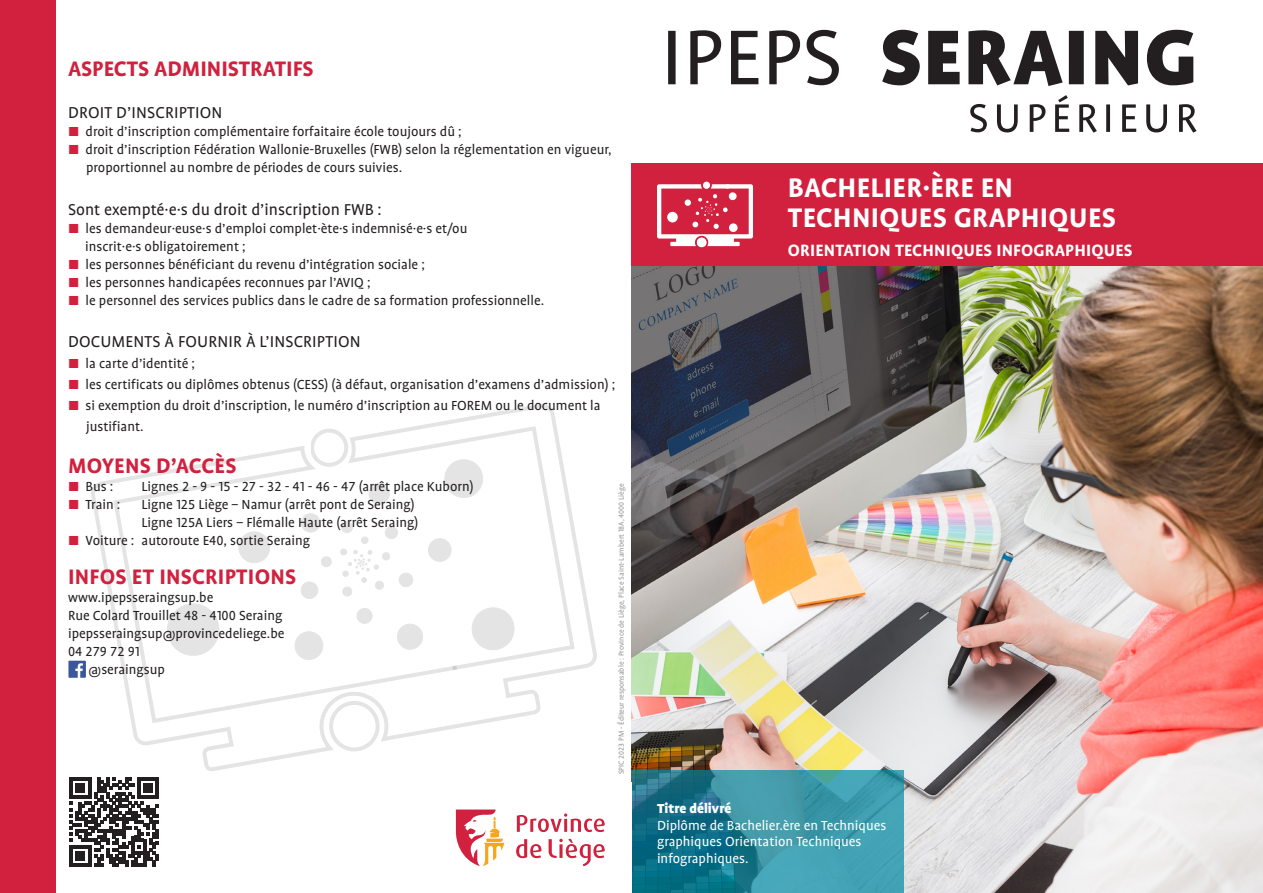
<style>
.page{position:relative;width:1263px;height:893px;background:#fff}
.page>*{position:absolute;margin:0;border:0;box-sizing:border-box;transform-origin:0 0}
.t1{font:700 30.75px/29px "Profile OT";letter-spacing:.01em;color:#fff}
.t2{font:700 24px "Profile OT";letter-spacing:.005em;color:#d1213e}
.t3{font:700 18.75px "Profile OT";letter-spacing:.01em;color:#fff}
.t4{font:18px "Profile OT";letter-spacing:.01em;color:#231f20}
.t5{font:15px/18px "Profile OT";color:#231f20}
.t6{font:15px/16.5px "Profile OT";color:#fff}
.t7{font:900 15px "Profile OT";color:#fff}
.t8{font:8.25px "Profile OT";color:#939598}
.s1{color:#d1213e}
</style>
<div class="page">
<img style="left:631px;top:266px;width:632px;height:627px">
<svg style="left:631px;top:771px;width:273px;height:122px"></svg>
<svg style="left:970px;top:95px;width:226px;height:38px"></svg>
<svg style="left:668px;top:30px;width:525px;height:56px"></svg>
<svg style="left:91px;top:404px;width:506px;height:367px"></svg>
<svg style="left:164px;top:424px;width:412px;height:328px"></svg>
<div style="left:631px;top:163px;width:632px;height:103px;background:#d1213e"></div>
<div style="left:0;top:0;width:55px;height:893px;background:#d1213e"></div>
<img style="left:68px;top:660px;width:17px;height:18px">
<svg style="left:456px;top:809px;width:48px;height:57px"></svg>
<svg style="left:516px;top:839px;width:89px;height:27px"></svg>
<svg style="left:517px;top:813px;width:88px;height:19px"></svg>
<svg style="left:70px;top:777px;width:89px;height:90px"></svg>
<svg style="left:703px;top:181px;width:7px;height:8px"></svg>
<svg style="left:657px;top:184px;width:96px;height:64px"></svg>
<h2 class="t2" style="left:68px;top:55px;width:247px">ASPECTS ADMINISTRATIFS</h2>
<p class="t4" style="left:68px;top:102px;width:156px">DROIT D’INSCRIPTION</p>
<p class="t5" style="left:68px;top:122px;width:395px"><span class="s1">▪</span> droit d’inscription complémentaire forfaitaire école toujours dû ;</p>
<p class="t5" style="left:86px;top:140px;width:527px;text-indent:-18px"><span class="s1">▪</span> droit d’inscription Fédération Wallonie-Bruxelles (FWB) selon la réglementation en vigueur, proportionnel au nombre de périodes de cours suivies.</p>
<p class="t4" style="left:68px;top:199px;width:315px">Sont exempté·e·s du droit d’inscription FWB :</p>
<p class="t5" style="left:85px;top:220px;width:384px;text-indent:-17px"><span class="s1">▪</span> les demandeur·euse·s d’emploi complet·ète·s indemnisé·e·s et/ou inscrit·e·s obligatoirement ;</p>
<p class="t5" style="left:68px;top:256px;width:358px"><span class="s1">▪</span> les personnes bénéficiant du revenu d’intégration sociale ;</p>
<p class="t5" style="left:68px;top:274px;width:304px"><span class="s1">▪</span> les personnes handicapées reconnues par l’AVIQ ;</p>
<p class="t5" style="left:68px;top:292px;width:478px"><span class="s1">▪</span> le personnel des services publics dans le cadre de sa formation professionnelle.</p>
<p class="t4" style="left:68px;top:331px;width:294px">DOCUMENTS À FOURNIR À L’INSCRIPTION</p>
<p class="t5" style="left:68px;top:355px;width:128px"><span class="s1">▪</span> la carte d’identité ;</p>
<p class="t5" style="left:68px;top:376px;width:549px"><span class="s1">▪</span> les certificats ou diplômes obtenus (CESS) (à défaut, organisation d’examens d’admission) ;</p>
<p class="t5" style="left:86px;top:395px;width:516px;line-height:21px;text-indent:-18px"><span class="s1">▪</span> si exemption du droit d’inscription, le numéro d’inscription au FOREM ou le document la justifiant.</p>
<h2 class="t2" style="left:68px;top:452px;width:170px">MOYENS D’ACCÈS</h2>
<p class="t5" style="left:68px;top:478px;width:47px"><span class="s1">▪</span> Bus :</p>
<p class="t5" style="left:142px;top:478px;width:334px">Lignes 2 - 9 - 15 - 27 - 32 - 41 - 46 - 47 (arrêt place Kuborn)</p>
<p class="t5" style="left:68px;top:496px;width:54px"><span class="s1">▪</span> Train :</p>
<p class="t5" style="left:142px;top:496px;width:278px">Ligne 125 Liège – Namur (arrêt pont de Seraing)<br>Ligne 125A Liers – Flémalle Haute (arrêt Seraing)</p>
<p class="t5" style="left:68px;top:532px;width:244px"><span class="s1">▪</span> Voiture : autoroute E40, sortie Seraing</p>
<h2 class="t2" style="left:68px;top:564px;width:230px">INFOS ET INSCRIPTIONS</h2>
<p class="t5" style="left:68px;top:589px;width:147px">www.ipepsseraingsup.be</p>
<p class="t5" style="left:68px;top:607px;width:216px">Rue Colard Trouillet 48 - 4100 Seraing</p>
<p class="t5" style="left:68px;top:625px;width:218px">ipepsseraingsup@provincedeliege.be</p>
<p class="t5" style="left:68px;top:643px;width:73px">04 279 72 91</p>
<p class="t5" style="left:89px;top:661px;width:78px">@seraingsup</p>
<p class="t8" style="left:617px;top:774px;width:292px;rotate:-90deg">SPIC 2023 PM - Éditeur responsable : Province de Liège, Place Saint-Lambert 18A, 4000 Liège</p>
<h1 class="t1" style="left:788px;top:174px;width:330px">BACHELIER·ÈRE EN<br>TECHNIQUES GRAPHIQUES</h1>
<p class="t3" style="left:788px;top:239px;width:346px">ORIENTATION TECHNIQUES INFOGRAPHIQUES</p>
<p class="t7" style="left:657px;top:800px;width:76px">Titre délivré</p>
<p class="t6" style="left:657px;top:817px;width:231px">Diplôme de Bachelier.ère en Techniques graphiques Orientation Techniques infographiques.</p>
</div>
